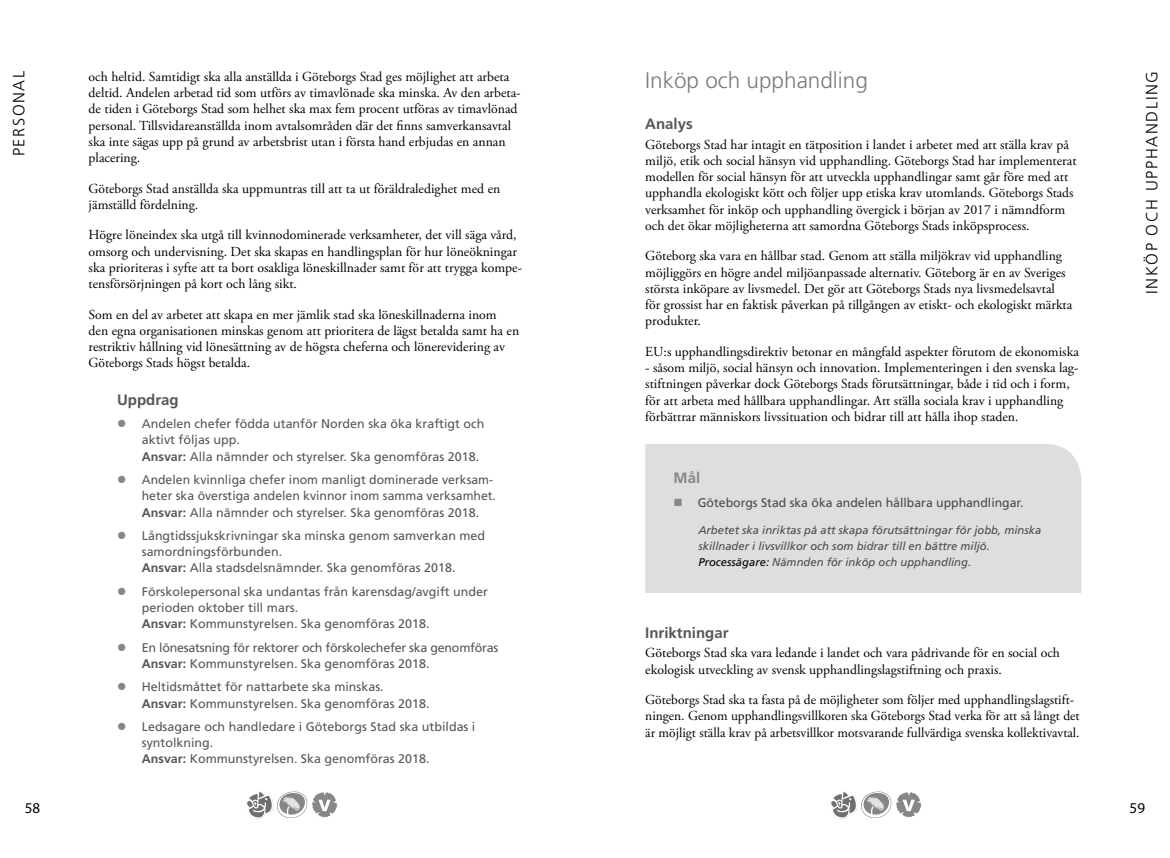
<style>
.page{position:relative;width:1170px;height:858px;background:#fff}
.page>*{position:absolute;margin:0;border:0;box-sizing:border-box;transform-origin:0 0}
.t1{font:300 22.5px "Frutiger";color:#7c7b7b}
.t2{font:300 16.25px "Frutiger LT Std";letter-spacing:.1em;color:#000}
.t3{font:700 15px "Frutiger";color:#575756}
.t4{font:15px "Myriad Pro";color:#000}
.t5{font:700 15px "Frutiger";color:#878787}
.t6{font:13.75px/16.2px "Adobe Garamond Pro";color:#000}
.t7{font:12.5px/16.2px "Frutiger";color:#575756}
.t8{font:12.5px/16.2px "Frutiger";letter-spacing:-.02em;color:#575756}
.t9{font:12.5px "Frutiger";color:#4a4a49}
.t10{font:italic 11.25px/16.2px "Frutiger";color:#4a4a49}
.s1{color:#878787}
.s2{font-weight:700}
.s3{color:#000}
</style>
<div class="page">
<svg style="left:830px;top:791px;width:91px;height:27px"></svg>
<svg style="left:247px;top:791px;width:90px;height:27px"></svg>
<div style="left:645px;top:444px;width:436px;height:149px;background:#dedede"></div>
<svg style="left:683px;top:506px;width:12px;height:1px"></svg>
<p class="t2" style="left:10px;top:156px;width:87px;rotate:-90deg">PERSONAL</p>
<h1 class="t1" style="left:645px;top:67px;width:224px">Inköp och upphandling</h1>
<p class="t6" style="left:89px;top:69px;width:433px">och heltid. Samtidigt ska alla anställda i Göteborgs Stad ges möjlighet att arbeta deltid. Andelen arbetad tid som utförs av timavlönade ska minska. Av den arbeta&shy;de tiden i Göteborgs Stad som helhet ska max fem procent utföras av timavlönad personal. Tillsvidareanställda inom avtalsområden där det finns samverkansavtal ska inte sägas upp på grund av arbetsbrist utan i första hand erbjudas en annan placering.</p>
<p class="t6" style="left:89px;top:181px;width:413px">Göteborgs Stad anställda ska uppmuntras till att ta ut föräldraledighet med en jämställd fördelning.</p>
<p class="t6" style="left:89px;top:227px;width:435px">Högre löneindex ska utgå till kvinnodominerade verksamheter, det vill säga vård, omsorg och undervisning. Det ska skapas en handlingsplan för hur löneökningar ska prioriteras i syfte att ta bort osakliga löneskillnader samt för att trygga kompe&shy;tensförsörjningen på kort och lång sikt.</p>
<p class="t6" style="left:89px;top:306px;width:432px">Som en del av arbetet att skapa en mer jämlik stad ska löneskillnaderna inom den egna organisationen minskas genom att prioritera de lägst betalda samt ha en restriktiv hållning vid lönesättning av de högsta cheferna och lönerevidering av Göteborgs Stads högst betalda.</p>
<p class="t3" style="left:117px;top:391px;width:63px">Uppdrag</p>
<p class="t7" style="left:142px;top:416px;width:344px;text-indent:-25px"><span class="s1">●</span> Andelen chefer födda utanför Norden ska öka kraftigt och aktivt följas upp.<br><span class="s2">Ansvar:</span> Alla nämnder och styrelser. Ska genomföras 2018.</p>
<p class="t7" style="left:142px;top:471px;width:356px;text-indent:-25px"><span class="s1">●</span> Andelen kvinnliga chefer inom manligt dominerade verksam&shy;heter ska överstiga andelen kvinnor inom samma verksamhet.<br><span class="s2">Ansvar:</span> Alla nämnder och styrelser. Ska genomföras 2018.</p>
<p class="t7" style="left:142px;top:527px;width:345px;text-indent:-25px"><span class="s1">●</span> Långtidssjukskrivningar ska minska genom samverkan med samordningsförbunden.<br><span class="s2">Ansvar:</span> Alla stadsdelsnämnder. Ska genomföras 2018.</p>
<p class="t7" style="left:142px;top:583px;width:347px;text-indent:-25px"><span class="s1">●</span> Förskolepersonal ska undantas från karensdag/avgift under perioden oktober till mars.<br><span class="s2">Ansvar:</span> Kommunstyrelsen. Ska genomföras 2018.</p>
<p class="t8" style="left:142px;top:639px;width:358px;text-indent:-25px"><span class="s1">●</span> En lönesatsning för rektorer och förskolechefer ska genomföras<br><span class="s2">Ansvar:</span> Kommunstyrelsen. Ska genomföras 2018.</p>
<p class="t7" style="left:142px;top:678px;width:289px;text-indent:-25px"><span class="s1">●</span> Heltidsmåttet för nattarbete ska minskas.<br><span class="s2">Ansvar:</span> Kommunstyrelsen. Ska genomföras 2018.</p>
<p class="t7" style="left:142px;top:718px;width:335px;text-indent:-25px"><span class="s1">●</span> Ledsagare och handledare i Göteborgs Stad ska utbildas i syntolkning.<br><span class="s2">Ansvar:</span> Kommunstyrelsen. Ska genomföras 2018.</p>
<p class="t3" style="left:645px;top:115px;width:49px">Analys</p>
<p class="t6" style="left:645px;top:137px;width:433px">Göteborgs Stad har intagit en tätposition i landet i arbetet med att ställa krav på miljö, etik och social hänsyn vid upphandling. Göteborgs Stad har implementerat modellen för social hänsyn för att utveckla upphandlingar samt går före med att upphandla ekologiskt kött och följer upp etiska krav utomlands. Göteborgs Stads verksamhet för inköp och upphandling övergick i början av 2017 i nämndform och det ökar möjligheterna att samordna Göteborgs Stads inköpsprocess.</p>
<p class="t6" style="left:645px;top:248px;width:428px">Göteborg ska vara en hållbar stad. Genom att ställa miljökrav vid upphandling möjliggörs en högre andel miljöanpassade alternativ. Göteborg är en av Sveriges största inköpare av livsmedel. Det gör att Göteborgs Stads nya livsmedelsavtal för grossist har en faktisk påverkan på tillgången av etiskt- och ekologiskt märkta produkter.</p>
<p class="t6" style="left:645px;top:344px;width:435px">EU:s upphandlingsdirektiv betonar en mångfald aspekter förutom de ekonomiska</p>
<p class="t6" style="left:645px;top:360px;width:434px">- såsom miljö, social hänsyn och innovation. Implementeringen i den svenska lag&shy;stiftningen påverkar dock Göteborgs Stads förutsättningar, både i tid och i form, för att arbeta med hållbara upphandlingar. Att ställa sociala krav i upphandling förbättrar människors livssituation och bidrar till att hålla ihop staden.</p>
<p class="t5" style="left:673px;top:469px;width:28px">Mål</p>
<p class="t9" style="left:673px;top:495px;width:351px"><span class="s1">■</span> Göteborgs Stad ska öka andelen hållbara upphandlingar.</p>
<p class="t10" style="left:698px;top:521px;width:344px">Arbetet ska inriktas på att skapa förutsättningar för jobb, minska skillnader i livsvillkor och som bidrar till en bättre miljö.<br><span class="s3">Processägare:</span> Nämnden för inköp och upphandling.</p>
<p class="t3" style="left:645px;top:623px;width:85px">Inriktningar</p>
<p class="t6" style="left:645px;top:645px;width:416px">Göteborgs Stad ska vara ledande i landet och vara pådrivande för en social och ekologisk utveckling av svensk upphandlingslagstiftning och praxis.</p>
<p class="t6" style="left:645px;top:692px;width:436px">Göteborgs Stad ska ta fasta på de möjligheter som följer med upphandlingslagstift&shy;ningen. Genom upphandlingsvillkoren ska Göteborgs Stad verka för att så långt det är möjligt ställa krav på arbetsvillkor motsvarande fullvärdiga svenska kollektivavtal.</p>
<p class="t4" style="left:25px;top:798px;width:17px">58</p>
<p class="t2" style="left:1142px;top:294px;width:225px;rotate:-90deg">INKÖP OCH UPPHANDLING</p>
<p class="t4" style="left:1129px;top:798px;width:17px">59</p>
</div>
